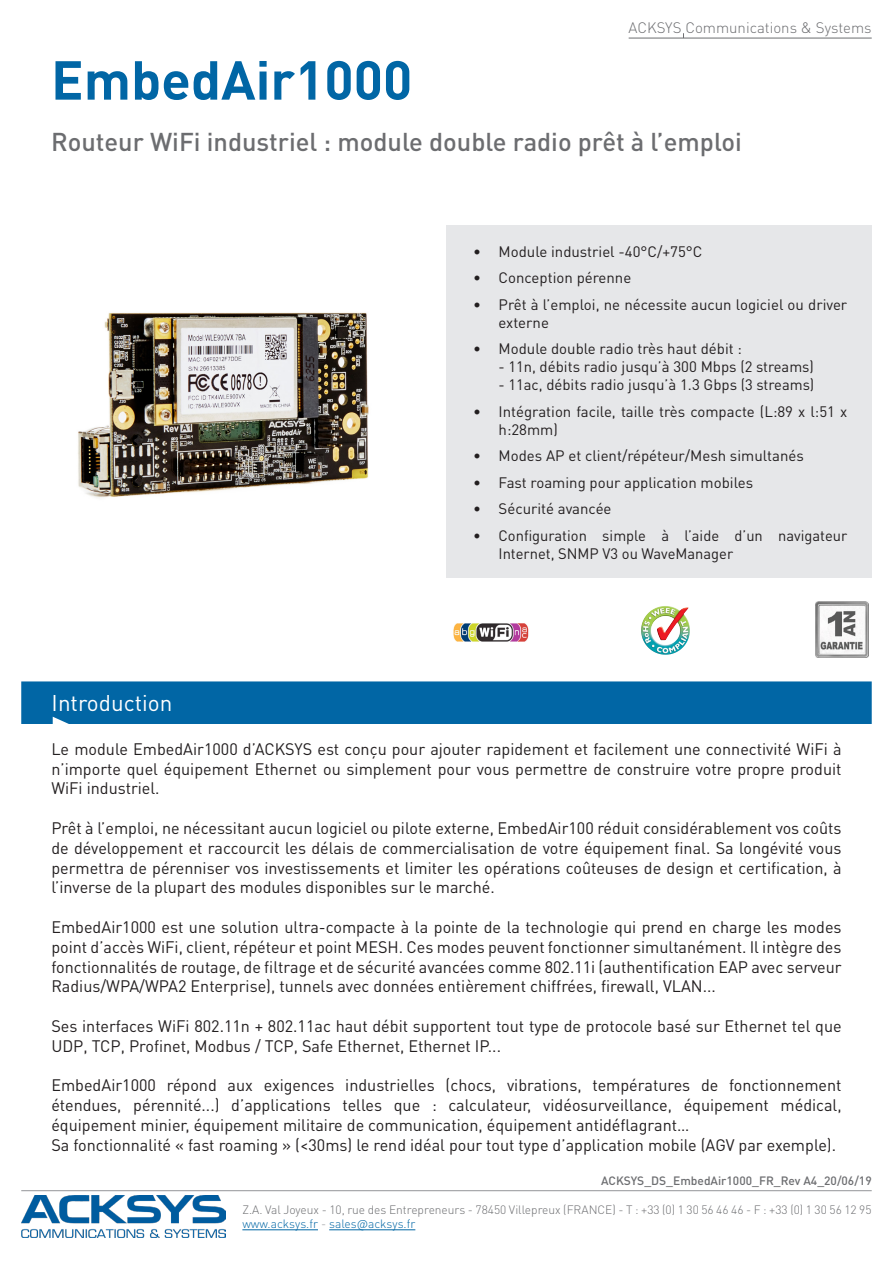
<style>
.page{position:relative;width:893px;height:1263px;background:#fff}
.page>*{position:absolute;margin:0;border:0;box-sizing:border-box;transform-origin:0 0}
.Nom_produit_bleu{font:700 54px "DIN Pro";color:#0166a5}
.Sous_titre_produit_g{font:500 25.5px "DIN Pro";color:#6c6d70}
.t1{font:22.5px "DIN Pro";color:#fff}
.t2{font:16.5px/19.8px "DIN Pro";color:#231f20;text-align:justify}
.t3{font:15px/18px "DIN Pro";color:#231f20}
.t4{font:300 15px "DIN Pro";color:#6c6d70}
.t5{font:300 12px "DIN Pro";color:#6c6d70}
.t6{font:500 12px "DIN Pro";color:#6c6d70}
.t7{font:300 12px "DIN Pro";color:#0166a5}
.s1{color:#939598}
</style>
<div class="page">
<hr style="left:629px;top:38px;width:243px;height:1px;background:#6c6d70">
<hr style="left:21px;top:1190px;width:851px;height:1px;background:#939598">
<hr style="left:242px;top:1229px;width:76px;height:1px;background:#0166a5">
<hr style="left:329px;top:1229px;width:86px;height:1px;background:#0166a5">
<img style="left:21px;top:1196px;width:204px;height:41px">
<div style="left:21px;top:681px;width:851px;height:43px;background:#0166a5"></div>
<div style="left:446px;top:225px;width:426px;height:353px;background:#e6e7e9"></div>
<img style="left:649px;top:606px;width:16px;height:6px">
<img style="left:453px;top:623px;width:76px;height:19px">
<img style="left:816px;top:601px;width:52px;height:56px">
<img style="left:78px;top:312px;width:291px;height:186px">
<p class="t4" style="left:629px;top:17px;width:245px">ACKSYS Communications &amp; Systems</p>
<p class="Nom_produit_bleu" style="left:51px;top:43px;width:363px">EmbedAir1000</p>
<p class="Sous_titre_produit_g" style="left:51px;top:125px;width:692px">Routeur WiFi industriel : module double radio prêt à l’emploi</p>
<p class="t1" style="left:52px;top:688px;width:122px">Introduction</p>
<p class="t3" style="left:473px;top:241px;width:231px">• Module industriel -40°C/+75°C</p>
<p class="t3" style="left:473px;top:268px;width:160px">• Conception pérenne</p>
<p class="t3" style="left:499px;top:295px;width:350px;text-indent:-26px">• Prêt à l’emploi, ne nécessite aucun logiciel ou driver externe</p>
<p class="t3" style="left:473px;top:339px;width:270px">• Module double radio très haut débit :</p>
<p class="t3" style="left:499px;top:357px;width:317px">- 11n, débits radio jusqu’à 300 Mbps (2 streams)</p>
<p class="t3" style="left:499px;top:375px;width:317px">- 11ac, débits radio jusqu’à 1.3 Gbps (3 streams)</p>
<p class="t3" style="left:499px;top:402px;width:350px;text-indent:-26px">• Intégration facile, taille très compacte (L:89 x l:51 x h:28mm)</p>
<p class="t3" style="left:473px;top:446px;width:332px">• Modes AP et client/répéteur/Mesh simultanés</p>
<p class="t3" style="left:473px;top:473px;width:282px">• Fast roaming pour application mobiles</p>
<p class="t3" style="left:473px;top:499px;width:140px">• Sécurité avancée</p>
<p class="t3" style="left:499px;top:526px;width:350px;text-indent:-26px">• Configuration simple à l’aide d’un navigateur<br>Internet, SNMP V3 ou WaveManager</p>
<p class="t2" style="left:51px;top:738px;width:792px">Le module EmbedAir1000 d’ACKSYS est conçu pour ajouter rapidement et facilement une connectivité WiFi à n’importe quel équipement Ethernet ou simplement pour vous permettre de construire votre propre produit WiFi industriel.</p>
<p class="t2" style="left:51px;top:817px;width:792px">Prêt à l’emploi, ne nécessitant aucun logiciel ou pilote externe, EmbedAir100 réduit considérablement vos coûts de développement et raccourcit les délais de commercialisation de votre équipement final. Sa longévité vous permettra de pérenniser vos investissements et limiter les opérations coûteuses de design et certification, à l’inverse de la plupart des modules disponibles sur le marché.</p>
<p class="t2" style="left:51px;top:916px;width:792px">EmbedAir1000 est une solution ultra-compacte à la pointe de la technologie qui prend en charge les modes point d’accès WiFi, client, répéteur et point MESH. Ces modes peuvent fonctionner simultanément. Il intègre des fonctionnalités de routage, de filtrage et de sécurité avancées comme 802.11i (authentification EAP avec serveur Radius/WPA/WPA2 Enterprise), tunnels avec données entièrement chiffrées, firewall, VLAN...</p>
<p class="t2" style="left:51px;top:1015px;width:792px">Ses interfaces WiFi 802.11n + 802.11ac haut débit supportent tout type de protocole basé sur Ethernet tel que<br>UDP, TCP, Profinet, Modbus / TCP, Safe Ethernet, Ethernet IP...</p>
<p class="t2" style="left:51px;top:1075px;width:792px">EmbedAir1000 répond aux exigences industrielles (chocs, vibrations, températures de fonctionnement étendues, pérennité...) d’applications telles que : calculateur, vidéosurveillance, équipement médical, équipement minier, équipement militaire de communication, équipement antidéflagrant…</p>
<p class="t2" style="left:51px;top:1134px;width:786px">Sa fonctionnalité « fast roaming » (&lt;30ms) le rend idéal pour tout type d’application mobile (AGV par exemple).</p>
<p class="t6" style="left:601px;top:1172px;width:272px">ACKSYS_DS_EmbedAir1000_FR_Rev A4_20/06/19</p>
<p class="t5" style="left:242px;top:1201px;width:631px">Z.A. Val Joyeux - 10, rue des Entrepreneurs - 78450 Villepreux (FRANCE) - T : +33 (0) 1 30 56 46 46 - F : +33 (0) 1 30 56 12 95</p>
<p class="t7" style="left:242px;top:1216px;width:174px">www.acksys.fr <span class="s1">-</span> sales@acksys.fr</p>
</div>
